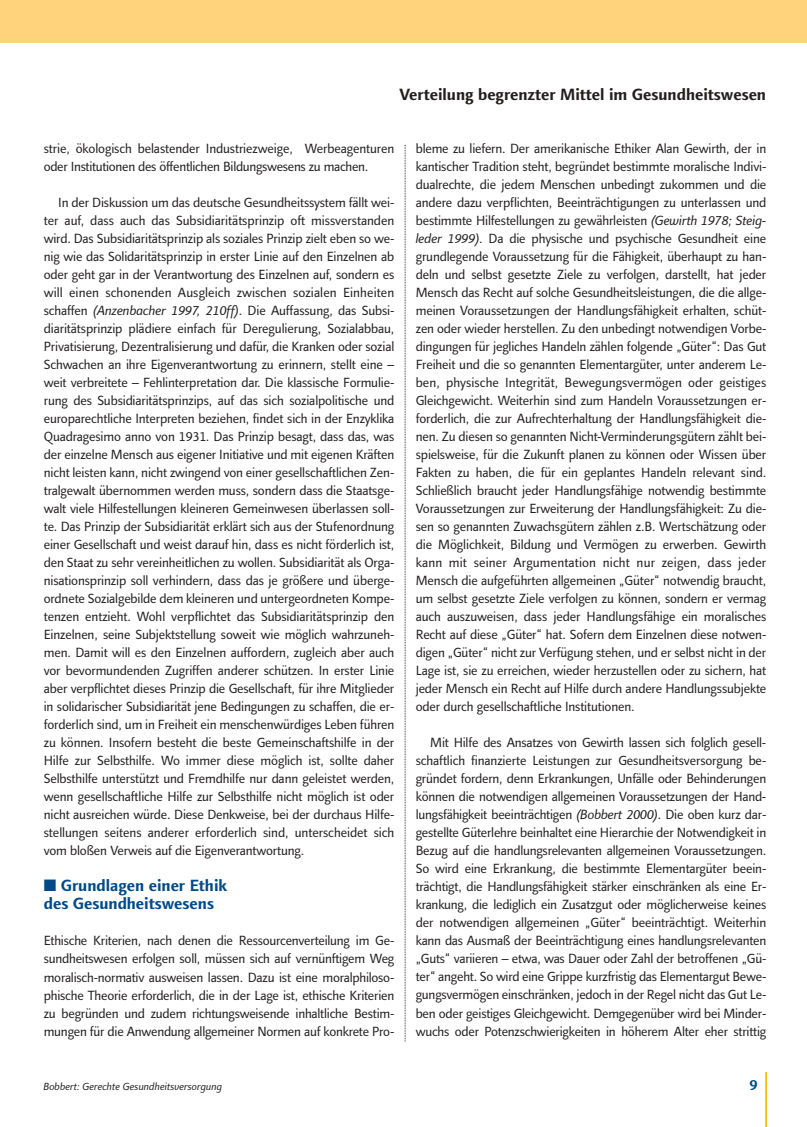
<style>
.page{position:relative;width:807px;height:1127px;background:#fff}
.page>*{position:absolute;margin:0;border:0;box-sizing:border-box;transform-origin:0 0}
.t1{font:700 16.5px "Linotype Finnegan";color:#231f1f}
.t2{font:700 16.5px/18px "Linotype Finnegan";color:#004a88}
.t3{font:700 15px "Linotype Finnegan";color:#004a88}
.t4{font:13.5px/18px "Linotype Finnegan";letter-spacing:-.015em;color:#231f1f;text-align:justify}
.t5{font:italic 10.5px "Linotype Finnegan";color:#231f1f}
.s1{font-style:italic}
</style>
<div class="page">
<div style="left:0;top:0;width:807px;height:43px;background:#ffd27c"></div>
<hr style="left:765px;top:1072px;width:2px;height:54px;background:#fdb812">
<svg style="left:405px;top:145px;width:1px;height:897px"></svg>
<p class="t1" style="left:399px;top:88px;width:368px">Verteilung begrenzter Mittel im Gesundheitswesen</p>
<p class="t4" style="left:416px;top:141px;width:352px">bleme zu liefern. Der amerikanische Ethiker Alan Gewirth, der in kantischer Tradition steht, begründet bestimmte moralische Indivi&shy;dualrechte, die jedem Menschen unbedingt zukommen und die andere dazu verpflichten, Beeinträchtigungen zu unterlassen und bestimmte Hilfestellungen zu gewährleisten <span class="s1">(Gewirth 1978; Steig&shy;leder 1999)</span>. Da die physische und psychische Gesundheit eine grundlegende Voraussetzung für die Fähigkeit, überhaupt zu han&shy;deln und selbst gesetzte Ziele zu verfolgen, darstellt, hat jeder Mensch das Recht auf solche Gesundheitsleistungen, die die allge&shy;meinen Voraussetzungen der Handlungsfähigkeit erhalten, schüt&shy;zen oder wieder herstellen. Zu den unbedingt notwendigen Vorbe&shy;dingungen für jegliches Handeln zählen folgende „Güter“: Das Gut Freiheit und die so genannten Elementargüter, unter anderem Le&shy;ben, physische Integrität, Bewegungsvermögen oder geistiges Gleichgewicht. Weiterhin sind zum Handeln Voraussetzungen er&shy;forderlich, die zur Aufrechterhaltung der Handlungsfähigkeit die&shy;nen. Zu diesen so genannten Nicht-Verminderungsgütern zählt bei&shy;spielsweise, für die Zukunft planen zu können oder Wissen über Fakten zu haben, die für ein geplantes Handeln relevant sind.<br>Schließlich braucht jeder Handlungsfähige notwendig bestimmte Voraussetzungen zur Erweiterung der Handlungsfähigkeit: Zu die&shy;sen so genannten Zuwachsgütern zählen z.B. Wertschätzung oder die Möglichkeit, Bildung und Vermögen zu erwerben. Gewirth kann mit seiner Argumentation nicht nur zeigen, dass jeder Mensch die aufgeführten allgemeinen „Güter“ notwendig braucht, um selbst gesetzte Ziele verfolgen zu können, sondern er vermag auch auszuweisen, dass jeder Handlungsfähige ein moralisches Recht auf diese „Güter“ hat. Sofern dem Einzelnen diese notwen&shy;digen „Güter“ nicht zur Verfügung stehen, und er selbst nicht in der Lage ist, sie zu erreichen, wieder herzustellen oder zu sichern, hat jeder Mensch ein Recht auf Hilfe durch andere Handlungssubjekte oder durch gesellschaftliche Institutionen.</p>
<p class="t4" style="left:416px;top:735px;width:352px;text-indent:14px">Mit Hilfe des Ansatzes von Gewirth lassen sich folglich gesell&shy;schaftlich finanzierte Leistungen zur Gesundheitsversorgung be&shy;gründet fordern, denn Erkrankungen, Unfälle oder Behinderungen können die notwendigen allgemeinen Voraussetzungen der Hand&shy;lungsfähigkeit beeinträchtigen <span class="s1">(Bobbert 2000)</span>. Die oben kurz dar&shy;gestellte Güterlehre beinhaltet eine Hierarchie der Notwendigkeit in Bezug auf die handlungsrelevanten allgemeinen Voraussetzungen.<br>So wird eine Erkrankung, die bestimmte Elementargüter beein&shy;trächtigt, die Handlungsfähigkeit stärker einschränken als eine Er&shy;krankung, die lediglich ein Zusatzgut oder möglicherweise keines der notwendigen allgemeinen „Güter“ beeinträchtigt. Weiterhin kann das Ausmaß der Beeinträchtigung eines handlungsrelevanten „Guts“ variieren – etwa, was Dauer oder Zahl der betroffenen „Gü&shy;ter“ angeht. So wird eine Grippe kurzfristig das Elementargut Bewe&shy;gungsvermögen einschränken, jedoch in der Regel nicht das Gut Le&shy;ben oder geistiges Gleichgewicht. Demgegenüber wird bei Minder&shy;wuchs oder Potenzschwierigkeiten in höherem Alter eher strittig</p>
<p class="t4" style="left:44px;top:141px;width:352px">strie, ökologisch belastender Industriezweige, Werbeagenturen oder Institutionen des öffentlichen Bildungswesens zu machen.</p>
<p class="t4" style="left:44px;top:195px;width:352px;text-indent:14px">In der Diskussion um das deutsche Gesundheitssystem fällt wei&shy;ter auf, dass auch das Subsidiaritätsprinzip oft missverstanden wird. Das Subsidiaritätsprinzip als soziales Prinzip zielt eben so we&shy;nig wie das Solidaritätsprinzip in erster Linie auf den Einzelnen ab oder geht gar in der Verantwortung des Einzelnen auf, sondern es will einen schonenden Ausgleich zwischen sozialen Einheiten schaffen <span class="s1">(Anzenbacher 1997, 210ff)</span>. Die Auffassung, das Subsi&shy;diaritätsprinzip plädiere einfach für Deregulierung, Sozialabbau, Privatisierung, Dezentralisierung und dafür, die Kranken oder sozial Schwachen an ihre Eigenverantwortung zu erinnern, stellt eine – weit verbreitete – Fehlinterpretation dar. Die klassische Formulie&shy;rung des Subsidiaritätsprinzips, auf das sich sozialpolitische und europarechtliche Interpreten beziehen, findet sich in der Enzyklika Quadragesimo anno von 1931. Das Prinzip besagt, dass das, was der einzelne Mensch aus eigener Initiative und mit eigenen Kräften nicht leisten kann, nicht zwingend von einer gesellschaftlichen Zen&shy;tralgewalt übernommen werden muss, sondern dass die Staatsge&shy;walt viele Hilfestellungen kleineren Gemeinwesen überlassen soll&shy;te. Das Prinzip der Subsidiarität erklärt sich aus der Stufenordnung einer Gesellschaft und weist darauf hin, dass es nicht förderlich ist, den Staat zu sehr vereinheitlichen zu wollen. Subsidiarität als Orga&shy;nisationsprinzip soll verhindern, dass das je größere und überge&shy;ordnete Sozialgebilde dem kleineren und untergeordneten Kompe&shy;tenzen entzieht. Wohl verpflichtet das Subsidiaritätsprinzip den Einzelnen, seine Subjektstellung soweit wie möglich wahrzuneh&shy;men. Damit will es den Einzelnen auffordern, zugleich aber auch vor bevormundenden Zugriffen anderer schützen. In erster Linie aber verpflichtet dieses Prinzip die Gesellschaft, für ihre Mitglieder in solidarischer Subsidiarität jene Bedingungen zu schaffen, die er&shy;forderlich sind, um in Freiheit ein menschenwürdiges Leben führen zu können. Insofern besteht die beste Gemeinschaftshilfe in der Hilfe zur Selbsthilfe. Wo immer diese möglich ist, sollte daher Selbsthilfe unterstützt und Fremdhilfe nur dann geleistet werden, wenn gesellschaftliche Hilfe zur Selbsthilfe nicht möglich ist oder nicht ausreichen würde. Diese Denkweise, bei der durchaus Hilfe&shy;stellungen seitens anderer erforderlich sind, unterscheidet sich vom bloßen Verweis auf die Eigenverantwortung.</p>
<p class="t2" style="left:44px;top:878px;width:185px">■ Grundlagen einer Ethik des Gesundheitswesens</p>
<p class="t4" style="left:44px;top:933px;width:352px">Ethische Kriterien, nach denen die Ressourcenverteilung im Ge&shy;sundheitswesen erfolgen soll, müssen sich auf vernünftigem Weg moralisch-normativ ausweisen lassen. Dazu ist eine moralphiloso&shy;phische Theorie erforderlich, die in der Lage ist, ethische Kriterien zu begründen und zudem richtungsweisende inhaltliche Bestim&shy;mungen für die Anwendung allgemeiner Normen auf konkrete Pro-</p>
<p class="t5" style="left:43px;top:1082px;width:180px">Bobbert: Gerechte Gesundheitsversorgung</p>
<p class="t3" style="left:749px;top:1078px;width:10px">9</p>
</div>
